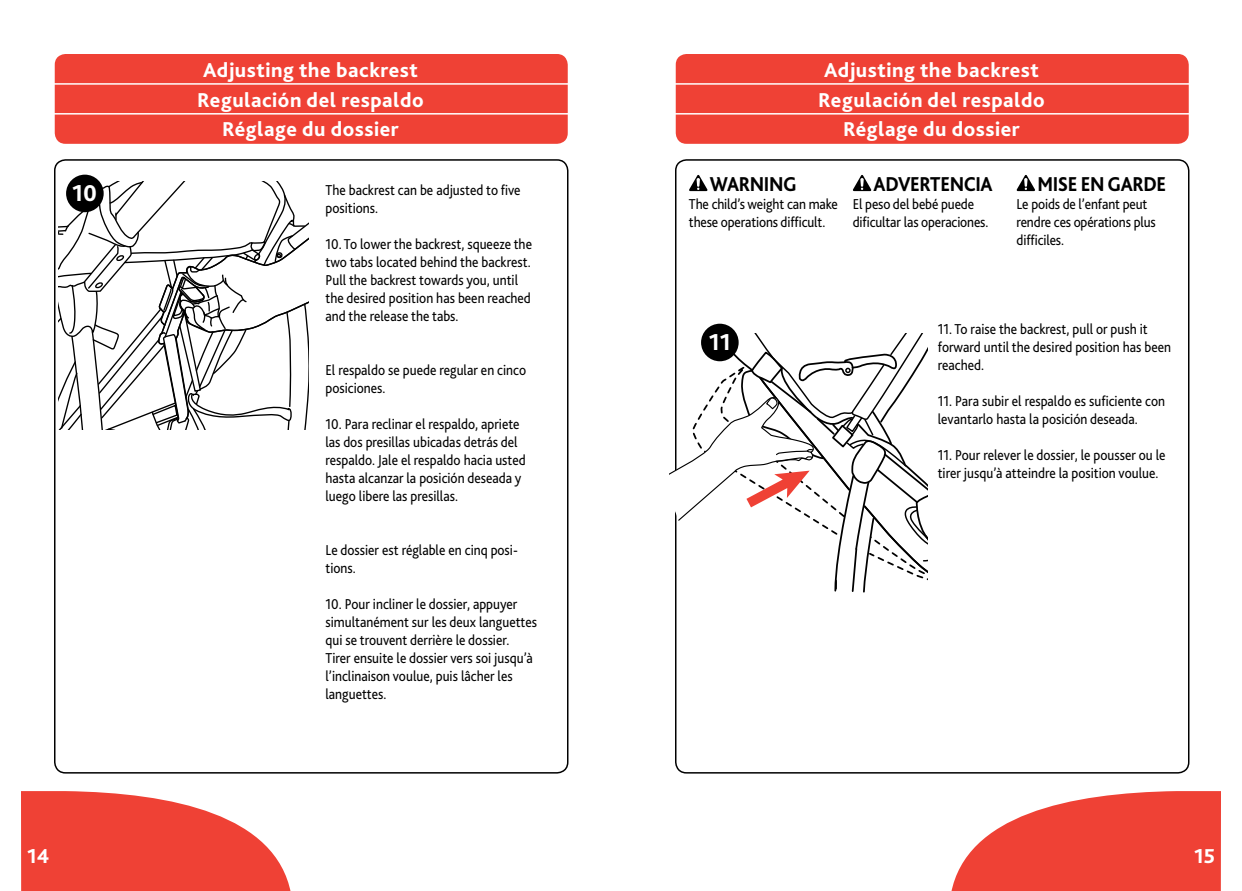
<style>
.page{position:relative;width:1242px;height:891px;background:#fff}
.page>*{position:absolute;margin:0;border:0;box-sizing:border-box;transform-origin:0 0}
.t1{font:800 24px "Bliss 2";color:#fff}
.t2{font:800 21px/29.2px "Bliss 2";letter-spacing:.025em;color:#fff;text-align:center}
.t3{font:800 21px "Bliss 2";letter-spacing:-.02em;color:#000;scale:.9 1}
.t4{font:15px/18px "Bliss 2";color:#000;scale:.9 1}
</style>
<div class="page">
<svg style="left:21px;top:791px;width:270px;height:100px"></svg>
<div style="left:55px;top:54px;width:513px;height:90px;background:#ef4135;border-radius:11px"></div>
<div style="left:54px;top:159px;width:514px;height:615px;border:2px solid #000;border-radius:11px"></div>
<hr style="left:54px;top:113px;width:519px;height:2px;background:#fff">
<hr style="left:54px;top:83px;width:519px;height:2px;background:#fff">
<svg style="left:951px;top:791px;width:270px;height:100px"></svg>
<div style="left:676px;top:54px;width:513px;height:90px;background:#ef4135;border-radius:11px"></div>
<hr style="left:675px;top:113px;width:519px;height:2px;background:#fff">
<hr style="left:675px;top:83px;width:519px;height:2px;background:#fff">
<svg style="left:58px;top:181px;width:251px;height:248px"></svg>
<div style="left:66px;top:175px;width:38px;height:37px;background:#000;border-radius:50%"></div>
<svg style="left:689px;top:175px;width:19px;height:16px"></svg>
<svg style="left:853px;top:175px;width:18px;height:16px"></svg>
<svg style="left:1017px;top:175px;width:18px;height:16px"></svg>
<svg style="left:669px;top:333px;width:259px;height:261px"></svg>
<div style="left:701px;top:324px;width:38px;height:37px;background:#000;border-radius:50%"></div>
<h1 class="t1" style="left:72px;top:178px;width:26px">10</h1>
<h2 class="t2" style="left:197px;top:55px;width:228px">Adjusting the backrest<br>Regulación del respaldo<br>Réglage du dossier</h2>
<p class="t4" style="left:326px;top:181px;width:218px">The backrest can be adjusted to five positions.</p>
<p class="t4" style="left:326px;top:235px;width:231px">10. To lower the backrest, squeeze the two tabs located behind the backrest.<br>Pull the backrest towards you, until the desired position has been reached and the release the tabs.</p>
<p class="t4" style="left:326px;top:361px;width:224px">El respaldo se puede regular en cinco posiciones.</p>
<p class="t4" style="left:326px;top:415px;width:224px">10. Para reclinar el respaldo, apriete las dos presillas ubicadas detrás del respaldo. Jale el respaldo hacia usted hasta alcanzar la posición deseada y luego libere las presillas.</p>
<p class="t4" style="left:326px;top:541px;width:215px">Le dossier est réglable en cinq posi&shy;tions.</p>
<p class="t4" style="left:326px;top:595px;width:237px">10. Pour incliner le dossier, appuyer simultanément sur les deux languettes qui se trouvent derrière le dossier.<br>Tirer ensuite le dossier vers soi jusqu’à l’inclinaison voulue, puis lâcher les languettes.</p>
<h2 class="t2" style="left:818px;top:55px;width:228px">Adjusting the backrest<br>Regulación del respaldo<br>Réglage du dossier</h2>
<h2 class="t3" style="left:710px;top:171px;width:98px">WARNING</h2>
<p class="t4" style="left:689px;top:195px;width:167px">The child’s weight can make these operations difficult.</p>
<h2 class="t3" style="left:874px;top:171px;width:134px">ADVERTENCIA</h2>
<p class="t4" style="left:853px;top:195px;width:152px">El peso del bebé puede dificultar las operaciones.</p>
<h2 class="t3" style="left:1037px;top:171px;width:145px">MISE EN GARDE</h2>
<p class="t4" style="left:1017px;top:195px;width:156px">Le poids de l’enfant peut rendre ces opérations plus difficiles.</p>
<h1 class="t1" style="left:709px;top:327px;width:23px">11</h1>
<p class="t4" style="left:938px;top:320px;width:261px">11. To raise the backrest, pull or push it forward until the desired position has been reached.</p>
<p class="t4" style="left:938px;top:392px;width:254px">11. Para subir el respaldo es suficiente con levantarlo hasta la posición deseada.</p>
<p class="t4" style="left:938px;top:446px;width:255px">11. Pour relever le dossier, le pousser ou le tirer jusqu’à atteindre la position voulue.</p>
<h2 class="t2" style="left:27px;top:841px;width:24px">14</h2>
<h2 class="t2" style="left:1194px;top:841px;width:22px">15</h2>
</div>
